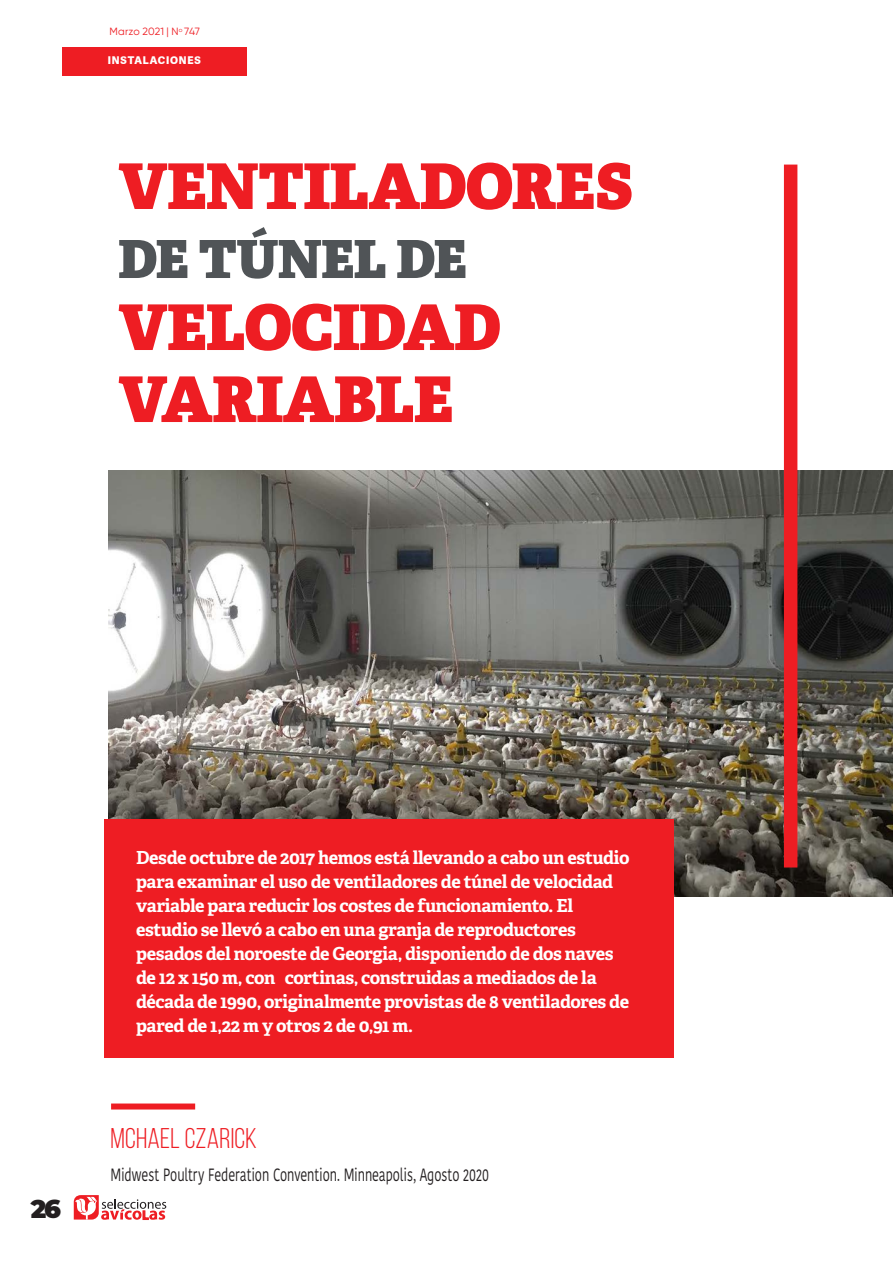
<style>
.page{position:relative;width:893px;height:1263px;background:#fff}
.page>*{position:absolute;margin:0;border:0;box-sizing:border-box;transform-origin:0 0}
.t1{font:800 63px/72px "Adelle";letter-spacing:-.005em;color:#ee1d23}
.t2{font:800 52.5px "Adelle";letter-spacing:-.01em;color:#505457}
.t3{font:28.5px "Bebas Neue";letter-spacing:.01em;color:#ee1d23}
.t4{font:900 25.5px "Montserrat";color:#231f20}
.t5{font:700 18px/24px "Adelle";letter-spacing:-.025em;color:#fff}
.t6{font:17.7px "Kohinoor Devanagari";letter-spacing:-.005em;color:#231f20;scale:.72 1}
.t7{font:10.5px "Gilroy";letter-spacing:.005em;color:#ee1d23}
.t8{font:800 10.5px "Adelle Sans";letter-spacing:.075em;color:#fff}
</style>
<div class="page">
<img style="left:108px;top:471px;width:785px;height:425px">
<div style="left:111px;top:1103px;width:84px;height:6px;background:#ee1d23"></div>
<div style="left:784px;top:165px;width:13px;height:702px;background:#ee1d23"></div>
<div style="left:104px;top:820px;width:570px;height:238px;background:#ee1d23"></div>
<div style="left:62px;top:47px;width:185px;height:28px;background:#ee1d23"></div>
<svg style="left:74px;top:1195px;width:92px;height:25px"></svg>
<p class="t7" style="left:110px;top:25px;width:92px">Marzo 2021 | N<sup>o</sup> 747</p>
<p class="t8" style="left:108px;top:54px;width:95px">INSTALACIONES</p>
<h1 class="t1" style="left:118px;top:151px;width:516px">VENTILADORES</h1>
<h2 class="t2" style="left:118px;top:225px;width:350px">DE TÚNEL DE</h2>
<h1 class="t1" style="left:118px;top:292px;width:384px">VELOCIDAD<br>VARIABLE</h1>
<h3 class="t4" style="left:31px;top:1189px;width:32px">26</h3>
<p class="t5" style="left:136px;top:846px;width:495px">Desde octubre de 2017 hemos está llevando a cabo un estudio para examinar el uso de ventiladores de túnel de velocidad variable para reducir los costes de funcionamiento. El estudio se llevó a cabo en una granja de reproductores pesados del noroeste de Georgia, disponiendo de dos naves de 12 x 150 m, con cortinas, construidas a mediados de la década de 1990, originalmente provistas de 8 ventiladores de pared de 1,22 m y otros 2 de 0,91 m.</p>
<h3 class="t3" style="left:111px;top:1122px;width:148px">MCHAEL CZARICK</h3>
<p class="t6" style="left:111px;top:1164px;width:527px">Midwest Poultry Federation Convention. Minneapolis, Agosto 2020</p>
</div>
